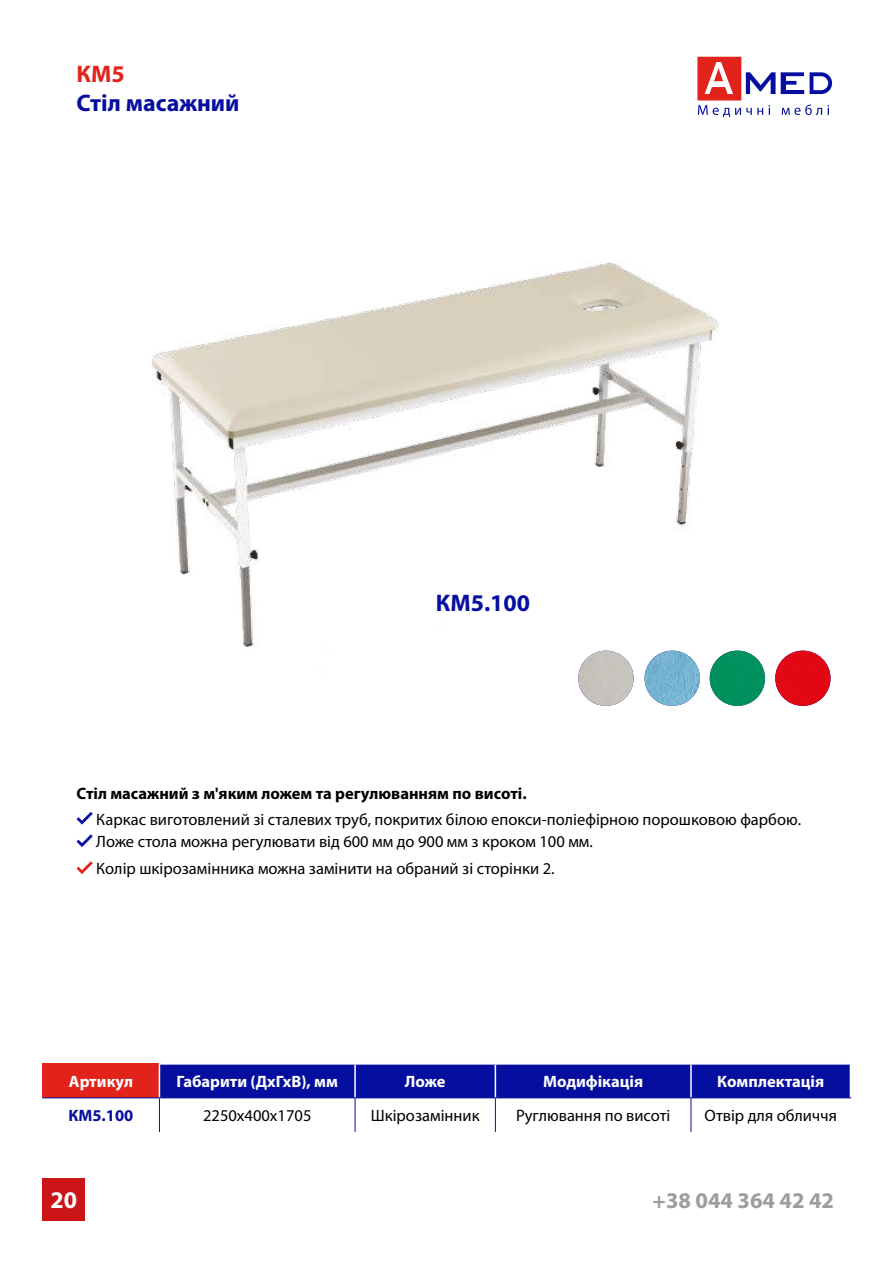
<style>
.page{position:relative;width:893px;height:1263px;background:#fff}
.page>*{position:absolute;margin:0;border:0;box-sizing:border-box;transform-origin:0 0}
.t1{font:700 24px "Myriad Pro";color:#060e9f}
.t2{font:700 24px "Myriad Pro";color:#e2231b}
.t3{font:700 24px "Myriad Pro";color:#fff}
.t4{font:700 22.5px "Myriad Pro";color:#9d9d9c}
.t5{font:16.5px/22.5px "Myriad Pro";color:#000}
.t6{font:700 16.5px "Myriad Pro";color:#fff}
.t7{font:700 16.5px "Myriad Pro";color:#000}
.t8{font:700 16.5px "Myriad Pro";color:#060e9f}
</style>
<div class="page">
<img style="left:150px;top:261px;width:615px;height:430px">
<svg style="left:781px;top:72px;width:23px;height:22px"></svg>
<svg style="left:810px;top:72px;width:22px;height:22px"></svg>
<svg style="left:697px;top:57px;width:78px;height:60px"></svg>
<svg style="left:782px;top:104px;width:47px;height:11px"></svg>
<div style="left:43px;top:1178px;width:42px;height:42px;background:#cb1517"></div>
<svg style="left:77px;top:812px;width:16px;height:12px"></svg>
<svg style="left:77px;top:834px;width:16px;height:13px"></svg>
<svg style="left:77px;top:861px;width:16px;height:13px"></svg>
<img style="left:578px;top:651px;width:56px;height:55px;border-radius:28px">
<img style="left:645px;top:651px;width:55px;height:55px;border-radius:28px">
<div style="left:710px;top:651px;width:55px;height:55px;background:#00915e;border-radius:28px"></div>
<div style="left:775px;top:651px;width:55px;height:55px;background:#e20814;border-radius:28px"></div>
<div style="left:43px;top:1064px;width:116px;height:34px;background:#e2231b"></div>
<div style="left:160px;top:1064px;width:690px;height:33px;background:#060e9f"></div>
<hr style="left:354px;top:1064px;width:2px;height:33px;background:#fff">
<hr style="left:495px;top:1064px;width:1px;height:33px;background:#fff">
<hr style="left:690px;top:1064px;width:2px;height:33px;background:#fff">
<hr style="left:43px;top:1097px;width:116px;height:1px;background:#060e9f">
<hr style="left:159px;top:1097px;width:196px;height:1px;background:#060e9f">
<hr style="left:159px;top:1098px;width:1px;height:34px;background:#060e9f">
<hr style="left:355px;top:1097px;width:140px;height:1px;background:#060e9f">
<hr style="left:355px;top:1098px;width:1px;height:34px;background:#060e9f">
<hr style="left:495px;top:1097px;width:196px;height:1px;background:#060e9f">
<hr style="left:495px;top:1098px;width:1px;height:34px;background:#060e9f">
<hr style="left:691px;top:1097px;width:160px;height:1px;background:#060e9f">
<hr style="left:691px;top:1098px;width:1px;height:34px;background:#060e9f">
<h1 class="t2" style="left:77px;top:58px;width:50px">КМ5</h1>
<h1 class="t1" style="left:77px;top:87px;width:165px">Стіл масажний</h1>
<h1 class="t1" style="left:436px;top:587px;width:96px">КМ5.100</h1>
<p class="t7" style="left:77px;top:783px;width:452px">Стіл масажний з м'яким ложем та регулюванням по висоті.</p>
<p class="t5" style="left:96px;top:807px;width:706px">Каркас виготовлений зі сталевих труб, покритих білою епокси-поліефірною порошковою фарбою.<br>Ложе стола можна регулювати від 600 мм до 900 мм з кроком 100 мм.</p>
<p class="t5" style="left:96px;top:857px;width:460px">Колір шкірозамінника можна замінити на обраний зі сторінки 2.</p>
<p class="t6" style="left:69px;top:1071px;width:66px">Артикул</p>
<p class="t6" style="left:177px;top:1071px;width:163px">Габарити (ДхГхВ), мм</p>
<p class="t6" style="left:405px;top:1071px;width:42px">Ложе</p>
<p class="t6" style="left:543px;top:1071px;width:102px">Модифікація</p>
<p class="t6" style="left:717px;top:1071px;width:108px">Комплектація</p>
<p class="t8" style="left:69px;top:1105px;width:66px">КМ5.100</p>
<p class="t5" style="left:203px;top:1104px;width:110px">2250х400х1705</p>
<p class="t5" style="left:371px;top:1104px;width:110px">Шкірозамінник</p>
<p class="t5" style="left:516px;top:1104px;width:156px">Руглювання по висоті</p>
<p class="t5" style="left:704px;top:1104px;width:134px">Отвір для обличчя</p>
<h1 class="t3" style="left:50px;top:1184px;width:28px">20</h1>
<h2 class="t4" style="left:653px;top:1186px;width:183px">+38 044 364 42 42</h2>
</div>
